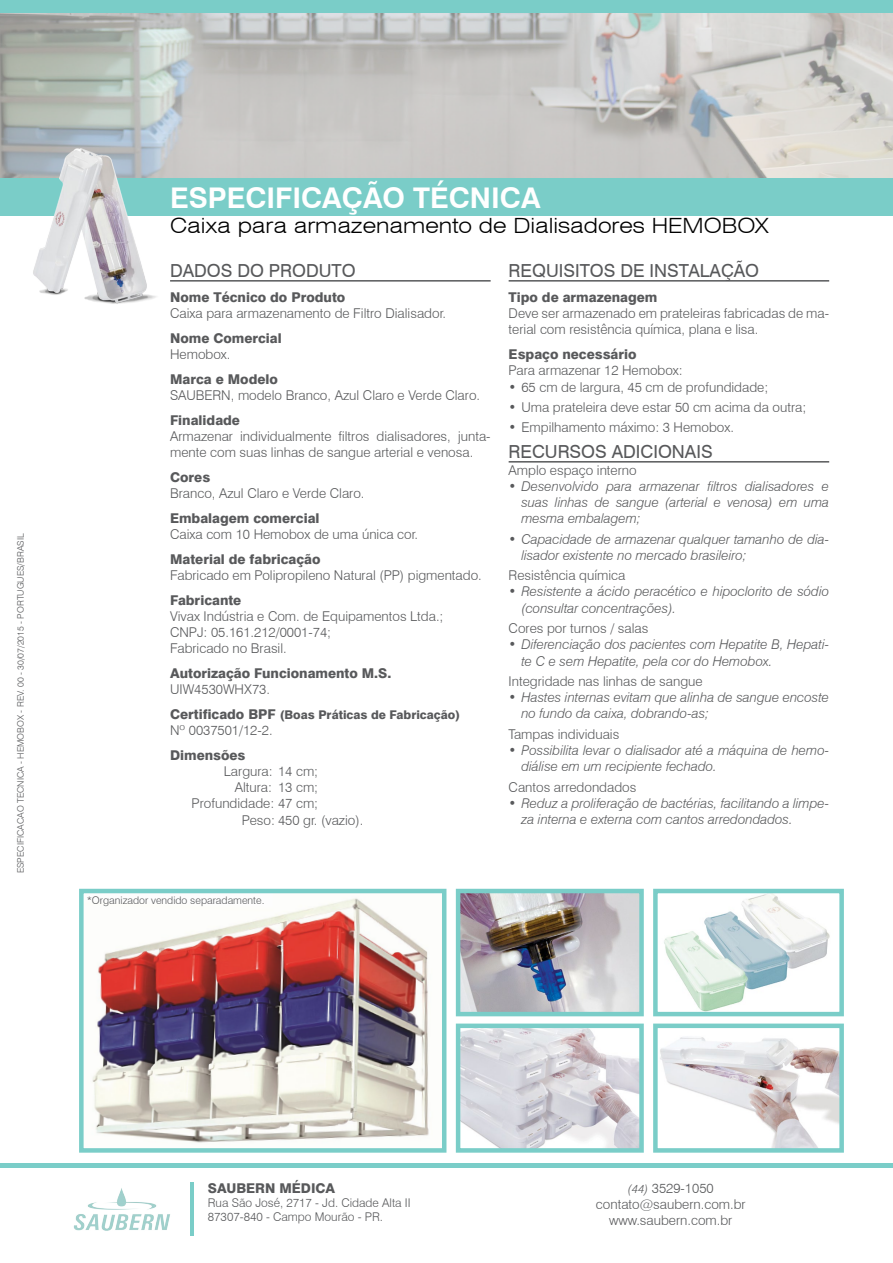
<style>
.page{position:relative;width:893px;height:1263px;background:#fff}
.page>*{position:absolute;margin:0;border:0;box-sizing:border-box;transform-origin:0 0}
.t1{font:700 28.5px "Swiss 721 BT";color:#fff}
.t2{font:300 expanded 21px "Swiss 721 BT";color:#000}
.t3{font:18px "Swiss 721 BT";color:#58595b}
.t4{font:300 13.5px/16.2px "Swiss 721 BT";color:#58595b}
.t5{font:italic 300 13.5px/16.2px "Swiss 721 BT";color:#58595b}
.t6{font:800 13.5px "Swiss 721 BT";color:#58595b}
.t7{font:300 12px/14.4px "Swiss 721 BT";color:#58595b}
.t8{font:800 12px "Swiss 721 BT";color:#58595b}
.t9{font:300 10.5px "Swiss 721 BT";color:#58595b}
.t10{font:300 9px "Swiss 721 BT";color:#58595b}
.s1{font-size:13.5px}
.s2{font-style:italic;font-size:12px}
</style>
<div class="page">
<img style="left:0;top:13px;width:893px;height:165px">
<div style="left:0;top:178px;width:893px;height:37px;background:#7acdc8"></div>
<hr style="left:170px;top:280px;width:321px;height:2px;background:#58595b">
<hr style="left:509px;top:280px;width:320px;height:2px;background:#58595b">
<hr style="left:509px;top:461px;width:320px;height:2px;background:#58595b">
<div style="left:0;top:0;width:893px;height:13px;background:#7acdc8"></div>
<img style="left:74px;top:1188px;width:96px;height:43px">
<hr style="left:190px;top:1182px;width:4px;height:54px;background:#7acdc8">
<hr style="left:0;top:1163px;width:893px;height:4px;background:#7acdc8">
<img style="left:27px;top:146px;width:138px;height:158px">
<img style="left:92px;top:898px;width:337px;height:245px">
<div style="left:79px;top:889px;width:367px;height:264px;border:4px solid #7acdc8"></div>
<img style="left:658px;top:1028px;width:181px;height:120px">
<div style="left:653px;top:1023px;width:191px;height:130px;border:4px solid #7acdc8"></div>
<img style="left:461px;top:1028px;width:178px;height:120px">
<div style="left:456px;top:1023px;width:188px;height:130px;border:4px solid #7acdc8"></div>
<img style="left:461px;top:894px;width:178px;height:117px">
<div style="left:456px;top:889px;width:188px;height:127px;border:4px solid #7acdc8"></div>
<img style="left:664px;top:894px;width:166px;height:117px">
<div style="left:653px;top:889px;width:191px;height:127px;border:4px solid #7acdc8"></div>
<p class="t10" style="left:15px;top:873px;width:341px;rotate:-90deg">ESPECIFICACAO TECNICA - HEMOBOX - REV. 00 - 30/07/2015 - PORTUGUES/BRASIL</p>
<h1 class="t1" style="left:170px;top:178px;width:372px">ESPECIFICAÇÃO TÉCNICA</h1>
<h2 class="t2" style="left:170px;top:213px;width:601px">Caixa para armazenamento de Dialisadores HEMOBOX</h2>
<h3 class="t3" style="left:509px;top:259px;width:252px">REQUISITOS DE INSTALAÇÃO</h3>
<p class="t6" style="left:509px;top:289px;width:150px">Tipo de armazenagem</p>
<p class="t4" style="left:509px;top:305px;width:322px">Deve ser armazenado em prateleiras fabricadas de ma&shy;terial com resistência química, plana e lisa.</p>
<p class="t6" style="left:509px;top:346px;width:129px">Espaço necessário</p>
<p class="t4" style="left:509px;top:362px;width:176px">Para armazenar 12 Hemobox:</p>
<p class="t4" style="left:509px;top:378px;width:261px">• 65 cm de largura, 45 cm de profundidade;</p>
<p class="t4" style="left:509px;top:399px;width:299px">• Uma prateleira deve estar 50 cm acima da outra;</p>
<p class="t4" style="left:509px;top:419px;width:227px">• Empilhamento máximo: 3 Hemobox.</p>
<h3 class="t3" style="left:509px;top:439px;width:205px">RECURSOS ADICIONAIS</h3>
<p class="t4" style="left:509px;top:461px;width:130px">Amplo espaço interno</p>
<p class="t5" style="left:521px;top:478px;width:309px;text-align:justify;text-indent:-13px">• Desenvolvido para armazenar filtros dialisadores e suas linhas de sangue (arterial e venosa) em uma mesma embalagem;</p>
<p class="t5" style="left:521px;top:531px;width:309px;text-indent:-13px">• Capacidade de armazenar qualquer tamanho de dia&shy;lisador existente no mercado brasileiro;</p>
<p class="t4" style="left:509px;top:567px;width:118px">Resistência química</p>
<p class="t5" style="left:521px;top:583px;width:309px;text-indent:-13px">• Resistente a ácido peracético e hipoclorito de sódio (consultar concentrações).</p>
<p class="t4" style="left:509px;top:620px;width:141px">Cores por turnos / salas</p>
<p class="t5" style="left:521px;top:636px;width:309px;text-indent:-13px">• Diferenciação dos pacientes com Hepatite B, Hepati&shy;te C e sem Hepatite, pela cor do Hemobox.</p>
<p class="t4" style="left:509px;top:673px;width:196px">Integridade nas linhas de sangue</p>
<p class="t5" style="left:521px;top:689px;width:309px;text-indent:-13px">• Hastes internas evitam que alinha de sangue encoste no fundo da caixa, dobrando-as;</p>
<p class="t4" style="left:509px;top:726px;width:112px">Tampas individuais</p>
<p class="t5" style="left:521px;top:742px;width:309px;text-indent:-13px">• Possibilita levar o dialisador até a máquina de hemo&shy;diálise em um recipiente fechado.</p>
<p class="t4" style="left:509px;top:779px;width:129px">Cantos arredondados</p>
<p class="t5" style="left:521px;top:795px;width:309px;text-indent:-13px">• Reduz a proliferação de bactérias, facilitando a limpe&shy;za interna e externa com cantos arredondados.</p>
<h3 class="t3" style="left:170px;top:259px;width:187px">DADOS DO PRODUTO</h3>
<p class="t6" style="left:170px;top:289px;width:177px">Nome Técnico do Produto</p>
<p class="t4" style="left:170px;top:305px;width:278px">Caixa para armazenamento de Filtro Dialisador.</p>
<p class="t6" style="left:170px;top:330px;width:113px">Nome Comercial</p>
<p class="t4" style="left:170px;top:346px;width:62px">Hemobox.</p>
<p class="t6" style="left:170px;top:371px;width:109px">Marca e Modelo</p>
<p class="t4" style="left:170px;top:387px;width:312px">SAUBERN, modelo Branco, Azul Claro e Verde Claro.</p>
<p class="t6" style="left:170px;top:412px;width:71px">Finalidade</p>
<p class="t4" style="left:170px;top:428px;width:322px">Armazenar individualmente filtros dialisadores, junta&shy;mente com suas linhas de sangue arterial e venosa.</p>
<p class="t6" style="left:170px;top:469px;width:42px">Cores</p>
<p class="t4" style="left:170px;top:485px;width:196px">Branco, Azul Claro e Verde Claro.</p>
<p class="t6" style="left:170px;top:510px;width:151px">Embalagem comercial</p>
<p class="t4" style="left:170px;top:526px;width:250px">Caixa com 10 Hemobox de uma única cor.</p>
<p class="t6" style="left:170px;top:551px;width:152px">Material de fabricação</p>
<p class="t4" style="left:170px;top:567px;width:313px">Fabricado em Polipropileno Natural (PP) pigmentado.</p>
<p class="t6" style="left:170px;top:592px;width:73px">Fabricante</p>
<p class="t4" style="left:170px;top:608px;width:275px">Vivax Indústria e Com. de Equipamentos Ltda.;<br>CNPJ: 05.161.212/0001-74;<br>Fabricado no Brasil.</p>
<p class="t6" style="left:170px;top:665px;width:223px">Autorização Funcionamento M.S.</p>
<p class="t4" style="left:170px;top:681px;width:101px">UIW4530WHX73.</p>
<p class="t8" style="left:170px;top:707px;width:291px"><span class="s1">Certificado BPF</span> (Boas Práticas de Fabricação)</p>
<p class="t4" style="left:170px;top:722px;width:104px">Nº 0037501/12-2.</p>
<p class="t6" style="left:170px;top:747px;width:77px">Dimensões</p>
<p class="t4" style="left:224px;top:763px;width:96px">Largura: 14 cm;</p>
<p class="t4" style="left:235px;top:779px;width:85px">Altura: 13 cm;</p>
<p class="t4" style="left:192px;top:795px;width:128px">Profundidade: 47 cm;</p>
<p class="t4" style="left:242px;top:811px;width:123px">Peso: 450 gr. (vazio).</p>
<p class="t9" style="left:87px;top:894px;width:179px">*Organizador vendido separadamente.</p>
<p class="t6" style="left:208px;top:1180px;width:129px">SAUBERN MÉDICA</p>
<p class="t7" style="left:208px;top:1195px;width:204px">Rua São José, 2717 - Jd. Cidade Alta II<br>87307-840 - Campo Mourão - PR.</p>
<p class="t4" style="left:596px;top:1180px;width:151px;text-align:center"><span class="s2">(44)</span> 3529-1050 contato@saubern.com.br www.saubern.com.br</p>
</div>
